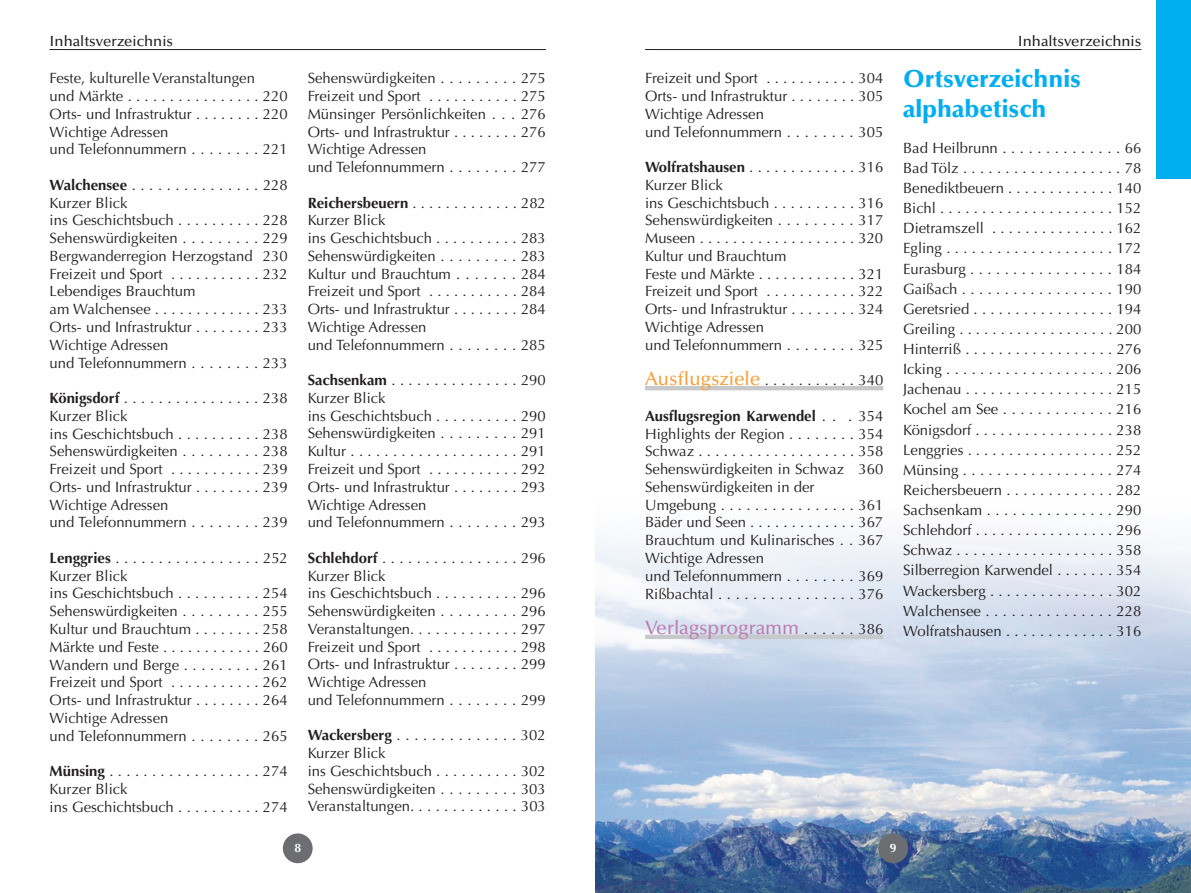
<style>
.page{position:relative;width:1191px;height:893px;background:#fff}
.page>*{position:absolute;margin:0;border:0;box-sizing:border-box;transform-origin:0 0}
.t1{font:900 24.5px/29.4px "Optima LT Std";color:#00aeef}
.t2{font:500 19.25px "Optima LT Std";letter-spacing:-.01em;color:#bd7eb3}
.t3{font:14.88px/17.7px "Optima LT Std";color:#231f20}
.t4{font:500 14.88px "Optima LT Std";color:#231f20}
.t5{font:700 12.25px "Optima LT Std";color:#fff}
.s1{font-weight:700}
.s2{font-weight:500;font-size:19.25px;color:#f6a241}
.s3{font-weight:400;font-size:14.88px;color:#231f20}
</style>
<div class="page">
<hr style="left:50px;top:49px;width:496px;height:1px;background:#231f20">
<hr style="left:645px;top:49px;width:496px;height:1px;background:#231f20">
<div style="left:1156px;top:0;width:35px;height:179px;background:#00aeef"></div>
<div style="left:283px;top:833px;width:30px;height:30px;background:#6c6d70;border-radius:50%"></div>
<img style="left:595px;top:537px;width:596px;height:356px">
<hr style="left:645px;top:386px;width:238px;height:4px;background:#c7c8ca">
<hr style="left:645px;top:635px;width:238px;height:4px;background:#c7c8ca">
<div style="left:878px;top:833px;width:30px;height:30px;background:#6c6d70;border-radius:50%"></div>
<p class="t4" style="left:50px;top:32px;width:125px">Inhaltsverzeichnis</p>
<p class="t4" style="left:1018px;top:32px;width:125px">Inhaltsverzeichnis</p>
<p class="t3" style="left:50px;top:70px;width:240px">Feste, kulturelle Veranstaltungen<br>und Märkte . . . . . . . . . . . . . . . . 220<br>Orts- und Infrastruktur . . . . . . . . 220<br>Wichtige Adressen<br>und Telefonnummern . . . . . . . . 221</p>
<p class="t3" style="left:50px;top:176px;width:240px"><span class="s1">Walchensee</span> . . . . . . . . . . . . . . . 228<br>Kurzer Blick<br>ins Geschichtsbuch . . . . . . . . . . 228<br>Sehenswürdigkeiten . . . . . . . . . 229<br>Bergwanderregion Herzogstand 230<br>Freizeit und Sport . . . . . . . . . . . 232<br>Lebendiges Brauchtum<br>am Walchensee . . . . . . . . . . . . . 233<br>Orts- und Infrastruktur . . . . . . . . 233<br>Wichtige Adressen<br>und Telefonnummern . . . . . . . . 233</p>
<p class="t3" style="left:50px;top:389px;width:240px"><span class="s1">Königsdorf</span> . . . . . . . . . . . . . . . . 238<br>Kurzer Blick<br>ins Geschichtsbuch . . . . . . . . . . 238<br>Sehenswürdigkeiten . . . . . . . . . 238<br>Freizeit und Sport . . . . . . . . . . . 239<br>Orts- und Infrastruktur . . . . . . . . 239<br>Wichtige Adressen<br>und Telefonnummern . . . . . . . . 239</p>
<p class="t3" style="left:50px;top:549px;width:240px"><span class="s1">Lenggries</span> . . . . . . . . . . . . . . . . . 252<br>Kurzer Blick<br>ins Geschichtsbuch . . . . . . . . . . 254<br>Sehenswürdigkeiten . . . . . . . . . 255<br>Kultur und Brauchtum . . . . . . . . 258<br>Märkte und Feste . . . . . . . . . . . . 260<br>Wandern und Berge . . . . . . . . . 261<br>Freizeit und Sport . . . . . . . . . . . 262<br>Orts- und Infrastruktur . . . . . . . . 264<br>Wichtige Adressen<br>und Telefonnummern . . . . . . . . 265</p>
<p class="t3" style="left:50px;top:762px;width:240px"><span class="s1">Münsing</span> . . . . . . . . . . . . . . . . . . 274<br>Kurzer Blick<br>ins Geschichtsbuch . . . . . . . . . . 274</p>
<h1 class="t1" style="left:903px;top:65px;width:179px">Ortsverzeichnis alphabetisch</h1>
<p class="t3" style="left:308px;top:70px;width:240px">Sehenswürdigkeiten . . . . . . . . . 275<br>Freizeit und Sport . . . . . . . . . . . 275<br>Münsinger Persönlichkeiten . . . 276<br>Orts- und Infrastruktur . . . . . . . . 276<br>Wichtige Adressen<br>und Telefonnummern . . . . . . . . 277</p>
<p class="t3" style="left:308px;top:194px;width:240px"><span class="s1">Reichersbeuern</span> . . . . . . . . . . . . . 282<br>Kurzer Blick<br>ins Geschichtsbuch . . . . . . . . . . 283<br>Sehenswürdigkeiten . . . . . . . . . 283<br>Kultur und Brauchtum . . . . . . . 284<br>Freizeit und Sport . . . . . . . . . . . 284<br>Orts- und Infrastruktur . . . . . . . . 284<br>Wichtige Adressen<br>und Telefonnummern . . . . . . . . 285</p>
<p class="t3" style="left:308px;top:371px;width:240px"><span class="s1">Sachsenkam</span> . . . . . . . . . . . . . . . 290<br>Kurzer Blick<br>ins Geschichtsbuch . . . . . . . . . . 290<br>Sehenswürdigkeiten . . . . . . . . . 291<br>Kultur . . . . . . . . . . . . . . . . . . . . 291<br>Freizeit und Sport . . . . . . . . . . . 292<br>Orts- und Infrastruktur . . . . . . . . 293<br>Wichtige Adressen<br>und Telefonnummern . . . . . . . . 293</p>
<p class="t3" style="left:308px;top:549px;width:240px"><span class="s1">Schlehdorf</span> . . . . . . . . . . . . . . . . 296<br>Kurzer Blick<br>ins Geschichtsbuch . . . . . . . . . . 296<br>Sehenswürdigkeiten . . . . . . . . . 296<br>Veranstaltungen. . . . . . . . . . . . . 297<br>Freizeit und Sport . . . . . . . . . . . 298<br>Orts- und Infrastruktur . . . . . . . . 299<br>Wichtige Adressen<br>und Telefonnummern . . . . . . . . 299</p>
<p class="t3" style="left:308px;top:727px;width:240px"><span class="s1">Wackersberg</span> . . . . . . . . . . . . . . 302<br>Kurzer Blick<br>ins Geschichtsbuch . . . . . . . . . . 302<br>Sehenswürdigkeiten . . . . . . . . . 303<br>Veranstaltungen. . . . . . . . . . . . . 303</p>
<p class="t3" style="left:645px;top:70px;width:240px">Freizeit und Sport . . . . . . . . . . . 304<br>Orts- und Infrastruktur . . . . . . . . 305<br>Wichtige Adressen<br>und Telefonnummern . . . . . . . . 305</p>
<p class="t3" style="left:645px;top:158px;width:240px"><span class="s1">Wolfratshausen</span> . . . . . . . . . . . . . 316<br>Kurzer Blick<br>ins Geschichtsbuch . . . . . . . . . . 316<br>Sehenswürdigkeiten . . . . . . . . . 317<br>Museen . . . . . . . . . . . . . . . . . . . 320<br>Kultur und Brauchtum<br>Feste und Märkte . . . . . . . . . . . . 321<br>Freizeit und Sport . . . . . . . . . . . 322<br>Orts- und Infrastruktur . . . . . . . . 324<br>Wichtige Adressen<br>und Telefonnummern . . . . . . . . 325</p>
<p class="t3" style="left:645px;top:371px;width:240px"><span class="s2">Ausflugsziele</span> . . . . . . . . . . . 340</p>
<p class="t3" style="left:645px;top:407px;width:240px"><span class="s1">Ausflugsregion Karwendel</span> . . . 354<br>Highlights der Region . . . . . . . . 354<br>Schwaz . . . . . . . . . . . . . . . . . . . 358<br>Sehenswürdigkeiten in Schwaz 360<br>Sehenswürdigkeiten in der<br>Umgebung . . . . . . . . . . . . . . . . 361<br>Bäder und Seen . . . . . . . . . . . . . 367<br>Brauchtum und Kulinarisches . . 367<br>Wichtige Adressen<br>und Telefonnummern . . . . . . . . 369<br>Rißbachtal . . . . . . . . . . . . . . . . 376</p>
<p class="t2" style="left:645px;top:616px;width:240px">Verlagsprogramm <span class="s3">. . . . . . 386</span></p>
<p class="t3" style="left:903px;top:138px;width:240px;line-height:20.1px;text-align:justify">Bad Heilbrunn . . . . . . . . . . . . . . 66<br>Bad Tölz . . . . . . . . . . . . . . . . . . . 78<br>Benediktbeuern . . . . . . . . . . . . . 140<br>Bichl . . . . . . . . . . . . . . . . . . . . . 152<br>Dietramszell . . . . . . . . . . . . . . . 162<br>Egling . . . . . . . . . . . . . . . . . . . . 172<br>Eurasburg . . . . . . . . . . . . . . . . . 184<br>Gaißach . . . . . . . . . . . . . . . . . . 190<br>Geretsried . . . . . . . . . . . . . . . . . 194<br>Greiling . . . . . . . . . . . . . . . . . . . 200<br>Hinterriß . . . . . . . . . . . . . . . . . . 276<br>Icking . . . . . . . . . . . . . . . . . . . . 206<br>Jachenau . . . . . . . . . . . . . . . . . . 215<br>Kochel am See . . . . . . . . . . . . . 216<br>Königsdorf . . . . . . . . . . . . . . . . . 238<br>Lenggries . . . . . . . . . . . . . . . . . . 252<br>Münsing . . . . . . . . . . . . . . . . . . 274<br>Reichersbeuern . . . . . . . . . . . . . 282<br>Sachsenkam . . . . . . . . . . . . . . . 290<br>Schlehdorf . . . . . . . . . . . . . . . . . 296<br>Schwaz . . . . . . . . . . . . . . . . . . . 358<br>Silberregion Karwendel . . . . . . . 354<br>Wackersberg . . . . . . . . . . . . . . . 302<br>Walchensee . . . . . . . . . . . . . . . 228<br>Wolfratshausen . . . . . . . . . . . . . 316</p>
<p class="t5" style="left:294px;top:841px;width:8px">8</p>
<p class="t5" style="left:890px;top:841px;width:8px">9</p>
</div>
